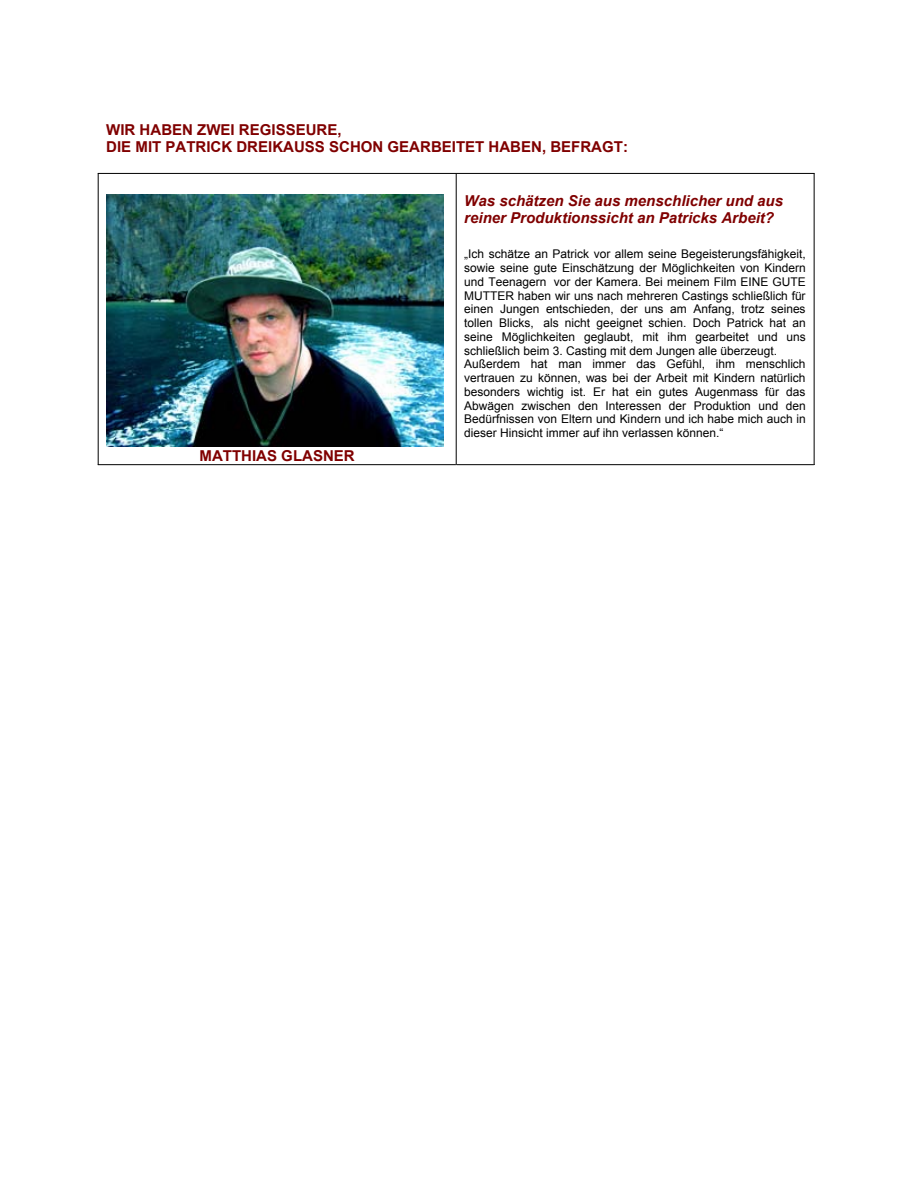
<style>
.page{position:relative;width:918px;height:1188px;background:#fff}
.page>*{position:absolute;margin:0;border:0;box-sizing:border-box;transform-origin:0 0}
.t1{font:700 15px/17.5px "Arial";color:#800000}
.t2{font:italic 700 15px/17.4px "Arial";color:#800000}
.t3{font:12px/13.8px "Arial";color:#000}
</style>
<div class="page">
<img style="left:106px;top:195px;width:338px;height:252px">
<hr style="left:98px;top:173px;width:716px;height:1px;background:#000">
<hr style="left:98px;top:174px;width:1px;height:291px;background:#000">
<hr style="left:98px;top:464px;width:358px;height:1px;background:#000">
<hr style="left:456px;top:174px;width:1px;height:291px;background:#000">
<hr style="left:457px;top:464px;width:357px;height:1px;background:#000">
<hr style="left:814px;top:174px;width:1px;height:291px;background:#000">
<p class="t1" style="left:106px;top:121px;width:523px">WIR HABEN ZWEI REGISSEURE,<br>DIE MIT PATRICK DREIKAUSS SCHON GEARBEITET HABEN, BEFRAGT:</p>
<p class="t1" style="left:200px;top:448px;width:157px">MATTHIAS GLASNER</p>
<p class="t2" style="left:464px;top:192px;width:320px">Was schätzen Sie aus menschlicher und aus reiner Produktionssicht an Patricks Arbeit?</p>
<p class="t3" style="left:464px;top:247px;width:343px">„Ich schätze an Patrick vor allem seine Begeisterungsfähigkeit, sowie seine gute Einschätzung der Möglichkeiten von Kindern und Teenagern vor der Kamera. Bei meinem Film EINE GUTE MUTTER haben wir uns nach mehreren Castings schließlich für einen Jungen entschieden, der uns am Anfang, trotz seines tollen Blicks, als nicht geeignet schien. Doch Patrick hat an seine Möglichkeiten geglaubt, mit ihm gearbeitet und uns schließlich beim 3. Casting mit dem Jungen alle überzeugt.<br>Außerdem hat man immer das Gefühl, ihm menschlich vertrauen zu können, was bei der Arbeit mit Kindern natürlich besonders wichtig ist. Er hat ein gutes Augenmass für das Abwägen zwischen den Interessen der Produktion und den Bedürfnissen von Eltern und Kindern und ich habe mich auch in dieser Hinsicht immer auf ihn verlassen können.“</p>
</div>
